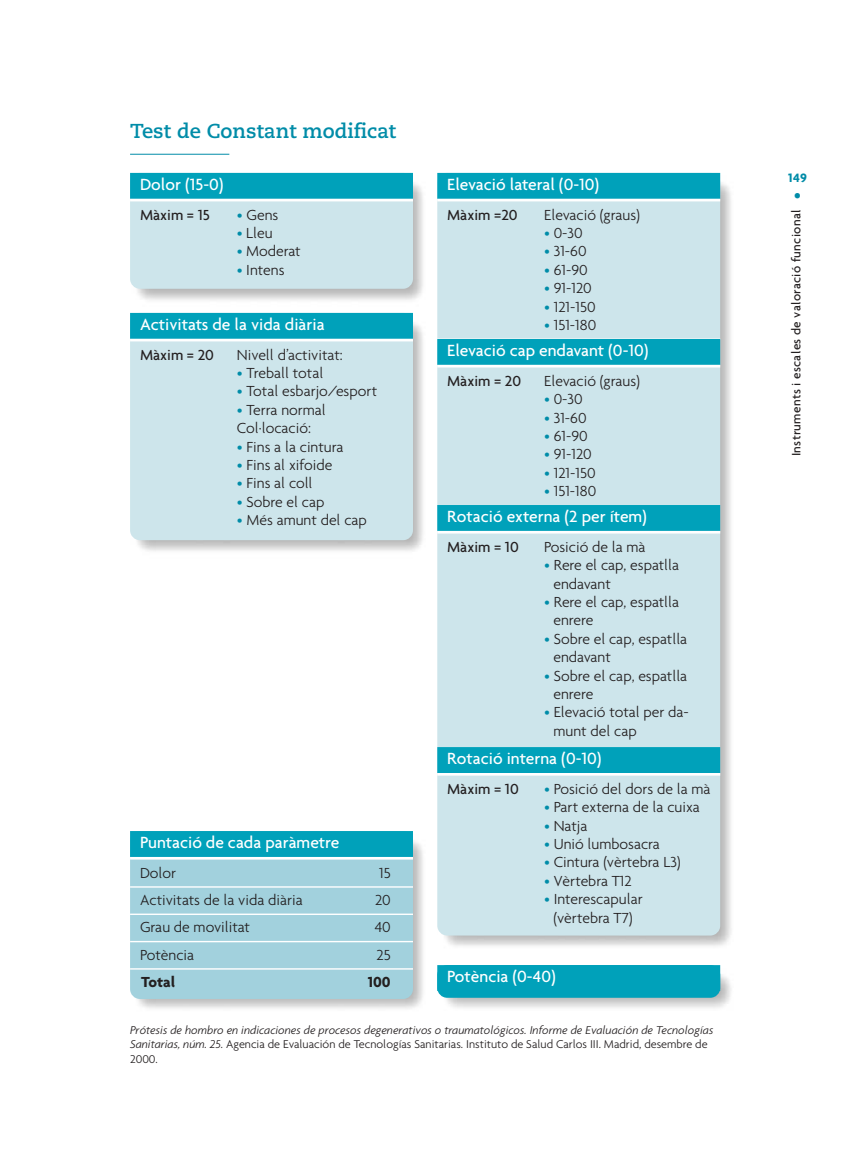
<style>
.page{position:relative;width:846px;height:1166px;background:#fff}
.page>*{position:absolute;margin:0;border:0;box-sizing:border-box;transform-origin:0 0}
.t1{font:700 20.12px "Caecilia";color:#008ca8}
.t2{font:500 17.5px "Agenda";color:#fff}
.t3{font:300 15.75px/18.4px "Agenda";color:#231f20}
.t4{font:500 15.75px "Agenda";color:#231f20}
.t5{font:700 15.75px "Agenda";color:#231f20}
.t6{font:700 15.75px "Agenda";color:#008ca8}
.t7{font:500 13.12px "Agenda";letter-spacing:.025em;color:#231f20}
.t8{font:700 13.12px "Agenda";color:#008ca8}
.t9{font:italic 300 12.25px/14.3px "Agenda";color:#231f20}
.s1{color:#008ca8}
.s2{font-style:normal}
</style>
<div class="page">
<div style="left:130px;top:831px;width:283px;height:167px;background:#a2d1dd;border-radius:10px"></div>
<div style="left:130px;top:831px;width:283px;height:25px;background:#00a1ba"></div>
<hr style="left:130px;top:856px;width:283px;height:3px;background:#fff">
<hr style="left:130px;top:886px;width:283px;height:1px;background:#fff">
<hr style="left:130px;top:913px;width:283px;height:1px;background:#fff">
<hr style="left:130px;top:940px;width:283px;height:2px;background:#fff">
<hr style="left:130px;top:968px;width:283px;height:1px;background:#fff">
<img style="left:437px;top:968px;width:294px;height:23px">
<svg style="left:437px;top:991px;width:294px;height:17px;background:#cbd6d8"></svg>
<div style="left:437px;top:965px;width:283px;height:32px;background:#00a1ba;border-radius:10px"></div>
<div style="left:437px;top:965px;width:283px;height:25px;background:#00a1ba"></div>
<hr style="left:130px;top:154px;width:99px;height:1px;background:#008ca8">
<div style="left:130px;top:173px;width:283px;height:116px;background:#cde5eb;border-radius:10px"></div>
<div style="left:130px;top:173px;width:283px;height:26px;background:#00a1ba"></div>
<hr style="left:130px;top:199px;width:283px;height:2px;background:#fff">
<div style="left:130px;top:313px;width:283px;height:227px;background:#cde5eb;border-radius:10px"></div>
<div style="left:130px;top:313px;width:283px;height:26px;background:#00a1ba"></div>
<hr style="left:130px;top:339px;width:283px;height:2px;background:#fff">
<img style="left:720px;top:176px;width:11px;height:144px">
<img style="left:437px;top:718px;width:294px;height:228px">
<img style="left:720px;top:520px;width:11px;height:198px">
<img style="left:720px;top:320px;width:11px;height:200px">
<div style="left:437px;top:173px;width:283px;height:762px;background:#cde5eb;border-radius:10px"></div>
<div style="left:437px;top:173px;width:283px;height:26px;background:#00a1ba"></div>
<hr style="left:437px;top:199px;width:283px;height:2px;background:#fff">
<hr style="left:437px;top:338px;width:283px;height:2px;background:#fff">
<div style="left:437px;top:339px;width:283px;height:26px;background:#00a1ba"></div>
<hr style="left:437px;top:365px;width:283px;height:2px;background:#fff">
<div style="left:437px;top:505px;width:283px;height:26px;background:#00a1ba"></div>
<hr style="left:437px;top:531px;width:283px;height:2px;background:#fff">
<div style="left:437px;top:747px;width:283px;height:26px;background:#00a1ba"></div>
<hr style="left:437px;top:773px;width:283px;height:2px;background:#fff">
<p class="t1" style="left:130px;top:123px;width:267px">Test de Constant modificat</p>
<p class="t2" style="left:140px;top:178px;width:85px">Dolor (15-0)</p>
<p class="t4" style="left:140px;top:208px;width:71px">Màxim = 15</p>
<p class="t3" style="left:237px;top:207px;width:43px"><span class="s1">•</span> Gens</p>
<p class="t3" style="left:237px;top:225px;width:38px"><span class="s1">•</span> Lleu</p>
<p class="t3" style="left:237px;top:243px;width:65px"><span class="s1">•</span> Moderat</p>
<p class="t3" style="left:237px;top:262px;width:49px"><span class="s1">•</span> Intens</p>
<p class="t2" style="left:447px;top:178px;width:154px">Elevació lateral (0-10)</p>
<p class="t4" style="left:447px;top:208px;width:72px">Màxim =20</p>
<p class="t3" style="left:544px;top:207px;width:97px">Elevació (graus)</p>
<p class="t3" style="left:544px;top:225px;width:40px"><span class="s1">•</span> 0-30</p>
<p class="t3" style="left:544px;top:243px;width:44px"><span class="s1">•</span> 31-60</p>
<p class="t3" style="left:544px;top:262px;width:45px"><span class="s1">•</span> 61-90</p>
<p class="t3" style="left:544px;top:280px;width:49px"><span class="s1">•</span> 91-120</p>
<p class="t3" style="left:544px;top:298px;width:53px"><span class="s1">•</span> 121-150</p>
<p class="t3" style="left:544px;top:317px;width:54px"><span class="s1">•</span> 151-180</p>
<p class="t2" style="left:447px;top:343px;width:203px">Elevació cap endavant (0-10)</p>
<p class="t4" style="left:447px;top:374px;width:76px">Màxim = 20</p>
<p class="t3" style="left:544px;top:373px;width:97px">Elevació (graus)</p>
<p class="t3" style="left:544px;top:391px;width:40px"><span class="s1">•</span> 0-30</p>
<p class="t3" style="left:544px;top:409px;width:44px"><span class="s1">•</span> 31-60</p>
<p class="t3" style="left:544px;top:428px;width:45px"><span class="s1">•</span> 61-90</p>
<p class="t3" style="left:544px;top:446px;width:49px"><span class="s1">•</span> 91-120</p>
<p class="t3" style="left:544px;top:464px;width:53px"><span class="s1">•</span> 121-150</p>
<p class="t3" style="left:544px;top:483px;width:54px"><span class="s1">•</span> 151-180</p>
<p class="t2" style="left:447px;top:509px;width:201px">Rotació externa (2 per ítem)</p>
<p class="t4" style="left:447px;top:540px;width:73px">Màxim = 10</p>
<p class="t3" style="left:544px;top:539px;width:103px">Posició de la mà</p>
<p class="t3" style="left:553px;top:557px;width:127px;text-indent:-9px"><span class="s1">•</span> Rere el cap, espatlla endavant</p>
<p class="t3" style="left:553px;top:594px;width:127px;text-indent:-9px"><span class="s1">•</span> Rere el cap, espatlla enrere</p>
<p class="t3" style="left:553px;top:630px;width:135px;text-indent:-9px"><span class="s1">•</span> Sobre el cap, espatlla endavant</p>
<p class="t3" style="left:553px;top:667px;width:135px;text-indent:-9px"><span class="s1">•</span> Sobre el cap, espatlla enrere</p>
<p class="t3" style="left:553px;top:704px;width:137px;text-indent:-9px"><span class="s1">•</span> Elevació total per da&shy;munt del cap</p>
<p class="t2" style="left:447px;top:751px;width:156px">Rotació interna (0-10)</p>
<p class="t4" style="left:447px;top:782px;width:73px">Màxim = 10</p>
<p class="t3" style="left:544px;top:780px;width:168px"><span class="s1">•</span> Posició del dors de la mà</p>
<p class="t3" style="left:544px;top:799px;width:157px"><span class="s1">•</span> Part externa de la cuixa</p>
<p class="t3" style="left:544px;top:817px;width:45px"><span class="s1">•</span> Natja</p>
<p class="t3" style="left:544px;top:836px;width:117px"><span class="s1">•</span> Unió lumbosacra</p>
<p class="t3" style="left:544px;top:854px;width:138px"><span class="s1">•</span> Cintura (vèrtebra L3)</p>
<p class="t3" style="left:544px;top:872px;width:89px"><span class="s1">•</span> Vèrtebra T12</p>
<p class="t3" style="left:544px;top:891px;width:100px;text-align:center"><span class="s1">•</span> Interescapular (vèrtebra T7)</p>
<p class="t2" style="left:140px;top:317px;width:186px">Activitats de la vida diària</p>
<p class="t4" style="left:140px;top:348px;width:76px">Màxim = 20</p>
<p class="t3" style="left:237px;top:347px;width:107px">Nivell d’activitat:</p>
<p class="t3" style="left:237px;top:365px;width:88px"><span class="s1">•</span> Treball total</p>
<p class="t3" style="left:237px;top:383px;width:142px"><span class="s1">•</span> Total esbarjo/esport</p>
<p class="t3" style="left:237px;top:402px;width:90px"><span class="s1">•</span> Terra normal<br>Col·locació:</p>
<p class="t3" style="left:237px;top:438px;width:108px"><span class="s1">•</span> Fins a la cintura</p>
<p class="t3" style="left:237px;top:457px;width:97px"><span class="s1">•</span> Fins al xifoide</p>
<p class="t3" style="left:237px;top:475px;width:77px"><span class="s1">•</span> Fins al coll</p>
<p class="t3" style="left:237px;top:494px;width:89px"><span class="s1">•</span> Sobre el cap</p>
<p class="t3" style="left:237px;top:512px;width:131px"><span class="s1">•</span> Més amunt del cap</p>
<p class="t2" style="left:140px;top:835px;width:201px">Puntació de cada paràmetre</p>
<p class="t3" style="left:140px;top:864px;width:38px">Dolor</p>
<p class="t3" style="left:379px;top:864px;width:13px">15</p>
<p class="t3" style="left:140px;top:892px;width:164px">Activitats de la vida diària</p>
<p class="t3" style="left:375px;top:892px;width:17px">20</p>
<p class="t3" style="left:140px;top:919px;width:112px">Grau de movilitat</p>
<p class="t3" style="left:375px;top:919px;width:18px">40</p>
<p class="t3" style="left:140px;top:946px;width:56px">Potència</p>
<p class="t3" style="left:376px;top:946px;width:16px">25</p>
<p class="t5" style="left:141px;top:975px;width:36px">Total</p>
<p class="t5" style="left:368px;top:975px;width:25px">100</p>
<p class="t2" style="left:447px;top:969px;width:110px">Potència (0-40)</p>
<p class="t9" style="left:130px;top:1023px;width:584px">Prótesis de hombro en indicaciones de procesos degenerativos o traumatológicos. Informe de Evaluación de Tecnologías<br>Sanitarias, núm. 25. <span class="s2">Agencia de Evaluación de Tecnologías Sanitarias. Instituto de Salud Carlos III. Madrid, desembre de<br>2000.</span></p>
<p class="t8" style="left:788px;top:173px;width:20px">149</p>
<p class="t6" style="left:790px;top:199px;width:8px;rotate:-90deg">•</p>
<p class="t7" style="left:791px;top:456px;width:248px;rotate:-90deg">Instruments i escales de valoració funcional</p>
</div>
